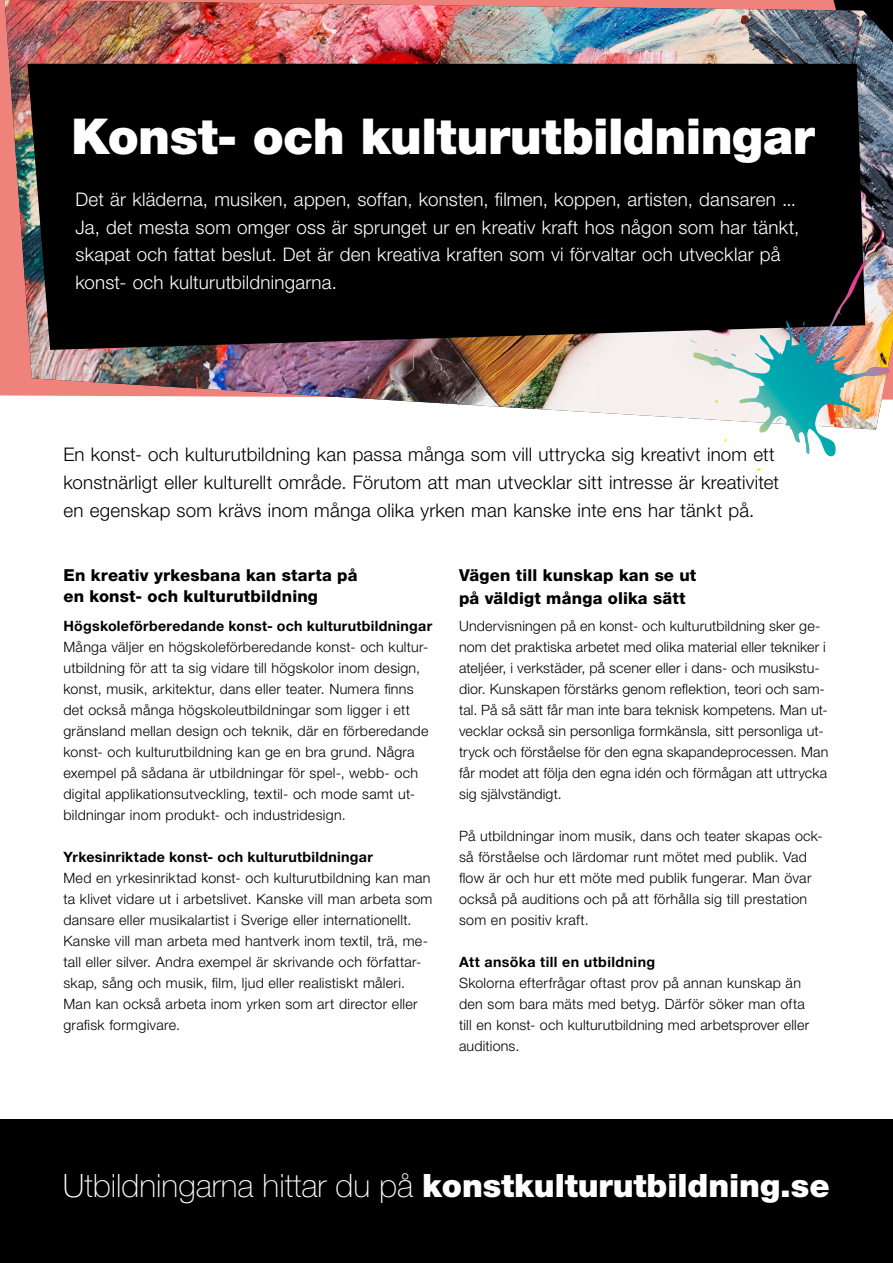
<style>
.page{position:relative;width:893px;height:1263px;background:#fff}
.page>*{position:absolute;margin:0;border:0;box-sizing:border-box;transform-origin:0 0}
.t1{font:900 49.5px "Helvetica Neue LT Std";letter-spacing:-.01em;color:#fff}
.t2{font:100 32.25px "Helvetica Neue LT Std";color:#fff}
.t3{font:300 18.75px/27.8px "Helvetica Neue LT Std";letter-spacing:.01em;color:#fff}
.t4{font:300 18.75px/27.8px "Helvetica Neue LT Std";letter-spacing:.01em;color:#000}
.t5{font:800 16.5px/21px "Helvetica Neue LT Std";letter-spacing:.01em;color:#000}
.t6{font:300 14.25px/21px "Helvetica Neue LT Std";letter-spacing:.02em;color:#000}
.t7{font:700 14.25px "Helvetica Neue LT Std";letter-spacing:.02em;color:#000}
.s1{font-weight:900}
</style>
<div class="page">
<div style="left:0;top:1120px;width:893px;height:143px;background:#000"></div>
<img style="left:5px;top:0;width:888px;height:419px">
<div style="left:27px;top:64px;width:838px;height:286px;background:#000"></div>
<img style="left:693px;top:293px;width:197px;height:163px">
<h1 class="t1" style="left:71px;top:107px;width:745px">Konst- och kulturutbildningar</h1>
<p class="t3" style="left:75px;top:185px;width:725px">Det är kläderna, musiken, appen, soffan, konsten, filmen, koppen, artisten, dansaren ...<br>Ja, det mesta som omger oss är sprunget ur en kreativ kraft hos någon som har tänkt, skapat och fattat beslut. Det är den kreativa kraften som vi förvaltar och utvecklar på konst- och kulturutbildningarna.</p>
<p class="t4" style="left:63px;top:440px;width:717px">En konst- och kulturutbildning kan passa många som vill uttrycka sig kreativt inom ett konstnärligt eller kulturellt område. Förutom att man utvecklar sitt intresse är kreativitet en egenskap som krävs inom många olika yrken man kanske inte ens har tänkt på.</p>
<p class="t5" style="left:63px;top:565px;width:296px">En kreativ yrkesbana kan starta på en konst- och kulturutbildning</p>
<p class="t7" style="left:63px;top:617px;width:370px">Högskoleförberedande konst- och kulturutbildningar</p>
<p class="t6" style="left:63px;top:636px;width:367px">Många väljer en högskoleförberedande konst- och kultur&shy;utbildning för att ta sig vidare till högskolor inom design, konst, musik, arkitektur, dans eller teater. Numera finns det också många högskoleutbildningar som ligger i ett gränsland mellan design och teknik, där en förberedande konst- och kulturutbildning kan ge en bra grund. Några exempel på sådana är utbildningar för spel-, webb- och digital applikationsutveckling, textil- och mode samt ut&shy;bildningar inom produkt- och industridesign.</p>
<p class="t7" style="left:63px;top:848px;width:311px">Yrkesinriktade konst- och kulturutbildningar</p>
<p class="t6" style="left:63px;top:867px;width:371px">Med en yrkesinriktad konst- och kulturutbildning kan man ta klivet vidare ut i arbetslivet. Kanske vill man arbeta som dansare eller musikalartist i Sverige eller internationellt.<br>Kanske vill man arbeta med hantverk inom textil, trä, me&shy;tall eller silver. Andra exempel är skrivande och författar&shy;skap, sång och musik, film, ljud eller realistiskt måleri.<br>Man kan också arbeta inom yrken som art director eller grafisk formgivare.</p>
<p class="t5" style="left:459px;top:564px;width:239px;line-height:22.5px">Vägen till kunskap kan se ut på väldigt många olika sätt</p>
<p class="t6" style="left:459px;top:615px;width:371px">Undervisningen på en konst- och kulturutbildning sker ge&shy;nom det praktiska arbetet med olika material eller tekniker i ateljéer, i verkstäder, på scener eller i dans- och musikstu&shy;dior. Kunskapen förstärks genom reflektion, teori och sam&shy;tal. På så sätt får man inte bara teknisk kompetens. Man ut&shy;vecklar också sin personliga formkänsla, sitt personliga ut&shy;tryck och förståelse för den egna skapandeprocessen. Man får modet att följa den egna idén och förmågan att uttrycka sig självständigt.</p>
<p class="t6" style="left:459px;top:825px;width:365px">På utbildningar inom musik, dans och teater skapas ock&shy;så förståelse och lärdomar runt mötet med publik. Vad flow är och hur ett möte med publik fungerar. Man övar också på auditions och på att förhålla sig till prestation som en positiv kraft.</p>
<p class="t7" style="left:459px;top:953px;width:198px">Att ansöka till en utbildning</p>
<p class="t6" style="left:459px;top:972px;width:352px">Skolorna efterfrågar oftast prov på annan kunskap än den som bara mäts med betyg. Därför söker man ofta till en konst- och kulturutbildning med arbetsprover eller auditions.</p>
<h2 class="t2" style="left:63px;top:1167px;width:768px">Utbildningarna hittar du på <span class="s1">konstkulturutbildning.se</span></h2>
</div>
